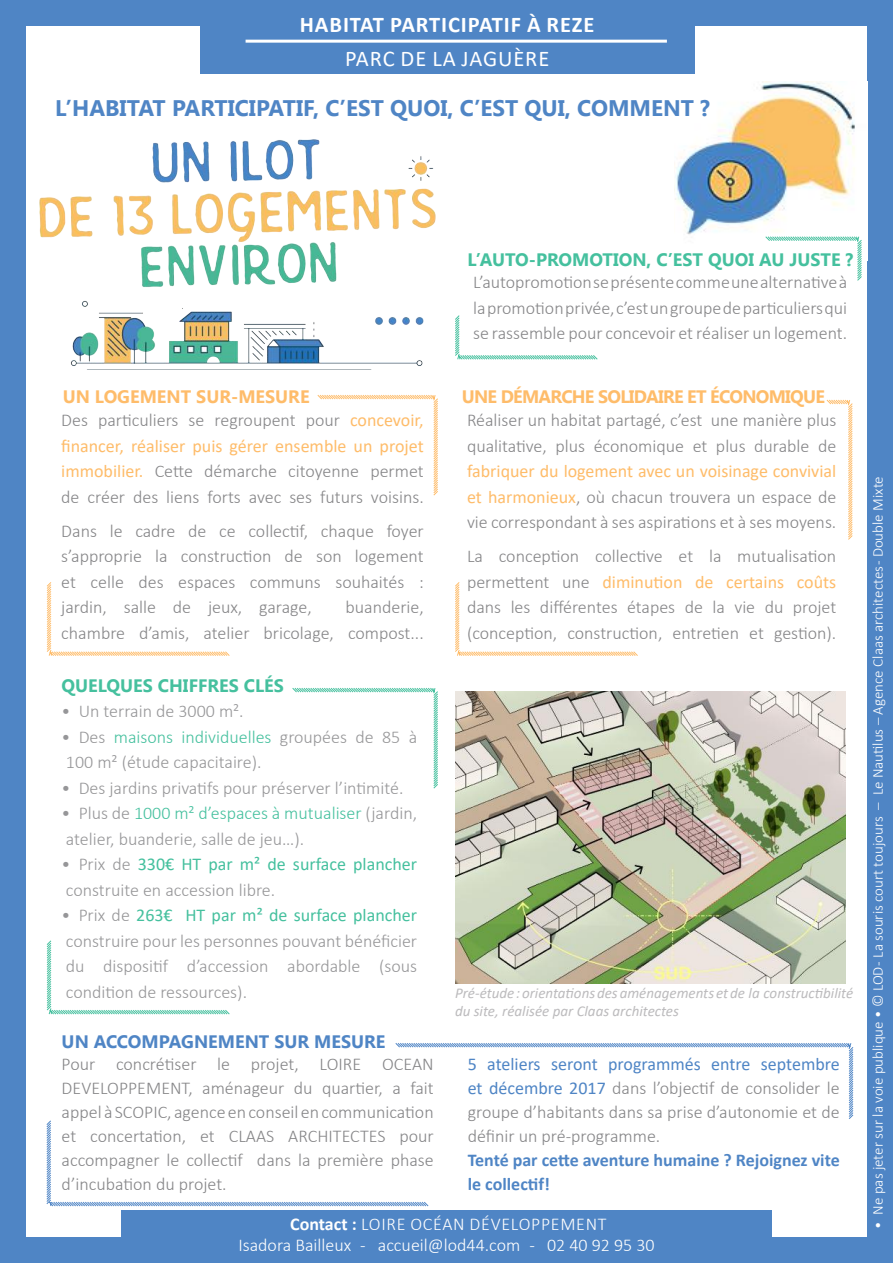
<style>
.page{position:relative;width:893px;height:1263px;background:#4f85c5}
.page>*{position:absolute;margin:0;border:0;box-sizing:border-box;transform-origin:0 0}
.t1{font:700 22.5px "Gadugi";color:#4f85c5}
.t2{font:700 22.5px "Calibri";letter-spacing:.04em;color:#fff}
.t3{font:22.5px "Calibri";letter-spacing:.04em;color:#fff}
.t4{font:300 18px/25.5px "Calibri";color:#858587;text-align:justify}
.t5{font:300 18px/25.5px "Calibri";color:#969698}
.t6{font:300 18px/21px "Calibri";color:#fff}
.t7{font:700 18px "Gadugi";color:#45c09e}
.t8{font:700 18px/24px "Calibri";color:#4f85c5}
.t9{font:700 18px "Gadugi";letter-spacing:-.04em;color:#febc6a}
.t10{font:700 18px "Gadugi";color:#4f85c5}
.t11{font:700 18px "Gadugi";color:#febc6a}
.t12{font:700 18px "Calibri";color:#fff}
.t13{font:300 15px "Calibri";color:#fff}
.t14{font:italic 15px/18px "Calibri";color:#bcbbbd}
.s1{font-weight:400;color:#febc6a}
.s2{color:#45c09e}
.s3{font-weight:400;color:#45c09e}
.s4{font-weight:400;color:#4f85c5}
.s5{font-weight:300}
</style>
<div class="page">
<div style="left:26px;top:26px;width:841px;height:1211px;background:#fff"></div>
<div style="left:200px;top:15px;width:494px;height:58px;background:#4f85c5"></div>
<hr style="left:246px;top:40px;width:421px;height:3px;background:#fff">
<img style="left:674px;top:81px;width:181px;height:154px">
<img style="left:39px;top:139px;width:397px;height:231px">
<div style="left:121px;top:1210px;width:651px;height:48px;background:#4f85c5"></div>
<svg style="left:455px;top:315px;width:143px;height:45px"></svg>
<svg style="left:46px;top:582px;width:184px;height:74px"></svg>
<svg style="left:46px;top:940px;width:184px;height:75px"></svg>
<svg style="left:46px;top:1043px;width:808px;height:164px"></svg>
<svg style="left:455px;top:582px;width:183px;height:74px"></svg>
<svg style="left:765px;top:236px;width:97px;height:45px"></svg>
<svg style="left:317px;top:395px;width:121px;height:101px"></svg>
<svg style="left:292px;top:688px;width:146px;height:101px"></svg>
<svg style="left:826px;top:399px;width:27px;height:141px"></svg>
<img style="left:455px;top:691px;width:390px;height:293px">
<p class="t2" style="left:300px;top:8px;width:296px">habitat participatif à reze</p>
<p class="t3" style="left:345px;top:43px;width:206px">PARC DE LA JAGUèRE</p>
<p class="t1" style="left:55px;top:95px;width:656px">L’HABITAT PARTICIPATIF, C’EST QUOI, C’EST QUI, COMMENT ?</p>
<p class="t7" style="left:467px;top:249px;width:388px">L’AUTO-PROMOTION, C’EST QUOI AU JUSTE ?</p>
<p class="t11" style="left:63px;top:385px;width:248px">UN LOGEMENT SUR-MESURE</p>
<p class="t4" style="left:61px;top:407px;width:364px">Des particuliers se regroupent pour <span class="s1">concevoir, financer, réaliser puis gérer ensemble un projet immobilier.</span> Cette démarche citoyenne permet de créer des liens forts avec ses futurs voisins.</p>
<p class="t4" style="left:61px;top:518px;width:364px">Dans le cadre de ce collectif, chaque foyer s’approprie la construction de son logement et celle des espaces communs souhaités : jardin, salle de jeux, garage,</p>
<p class="t4" style="left:61px;top:594px;width:364px;text-align:right">buanderie,<br>chambre d’amis, atelier bricolage, compost...</p>
<p class="t7" style="left:62px;top:675px;width:222px">QUELQUES CHIFFRES CLÉS</p>
<p class="t5" style="left:62px;top:698px;width:184px">• Un terrain de 3000 m².</p>
<p class="t5" style="left:62px;top:724px;width:357px">• Des <span class="s2">maisons individuelles</span> groupées de 85 à<br>100 m² (étude capacitaire).</p>
<p class="t5" style="left:62px;top:775px;width:343px">• Des jardins privatifs pour préserver l’intimité.</p>
<p class="t5" style="left:62px;top:800px;width:357px">• Plus de <span class="s2">1000 m² d’espaces à mutualiser</span> (jardin, atelier, buanderie, salle de jeu…).</p>
<p class="t5" style="left:62px;top:851px;width:357px">• Prix de <span class="s3">330€ HT par m² de surface plancher </span>construite en accession libre.</p>
<p class="t5" style="left:62px;top:902px;width:357px;text-align:justify">• Prix de <span class="s3">263€ HT par m² de surface plancher </span>construire pour les personnes pouvant bénéficier du dispositif d’accession abordable (sous condition de ressources).</p>
<p class="t10" style="left:62px;top:1031px;width:325px">UN ACCOMPAGNEMENT SUR MESURE</p>
<p class="t4" style="left:473px;top:269px;width:376px">L’autopromotion se présente comme une alternative à la promotion privée, c’est un groupe de particuliers qui se rassemble pour concevoir et réaliser un logement.</p>
<p class="t9" style="left:462px;top:386px;width:365px">UNE DÉMARCHE SOLIDAIRE ET ÉCONOMIQUE</p>
<p class="t4" style="left:467px;top:407px;width:371px">Réaliser un habitat partagé, c’est une manière plus qualitative, plus économique et plus durable de</p>
<p class="t4" style="left:467px;top:458px;width:371px"><span class="s1">fabriquer du logement avec un voisinage convivial et harmonieux</span>, où chacun trouvera un espace de vie correspondant à ses aspirations et à ses moyens.</p>
<p class="t4" style="left:467px;top:543px;width:371px">La conception collective et la mutualisation permettent une <span class="s1">diminution de certains coûts </span>dans les différentes étapes de la vie du projet (conception, construction, entretien et gestion).</p>
<p class="t14" style="left:455px;top:983px;width:400px">Pré-étude : orientations des aménagements et de la constructibilité du site, réalisée par Claas architectes</p>
<p class="t4" style="left:62px;top:1052px;width:374px;line-height:24px">Pour concrétiser le projet, LOIRE OCEAN DEVELOPPEMENT, aménageur du quartier, a fait appel à SCOPIC, agence en conseil en communication et concertation, et CLAAS ARCHITECTES pour accompagner le collectif dans la première phase d’incubation du projet.</p>
<p class="t4" style="left:468px;top:1052px;width:374px;line-height:24px"><span class="s4">5 ateliers seront programmés entre septembre et décembre 2017</span> dans l’objectif de consolider le groupe d’habitants dans sa prise d’autonomie et de définir un pré-programme.</p>
<p class="t8" style="left:468px;top:1148px;width:374px">Tenté par cette aventure humaine ? Rejoignez vite le collectif!</p>
<p class="t6" style="left:238px;top:1213px;width:418px;text-indent:172px">Océan développement<br>Isadora Bailleux - accueil@lod44.com - 02 40 92 95 30</p>
<p class="t12" style="left:290px;top:1211px;width:89px">Contact : <span class="s5">Loire</span></p>
<p class="t13" style="left:869px;top:1229px;width:754px;rotate:-90deg">• Ne pas jeter sur la voie publique • © LOD - La souris court toujours – Le Nautilus – Agence Claas architectes - Double Mixte</p>
</div>
